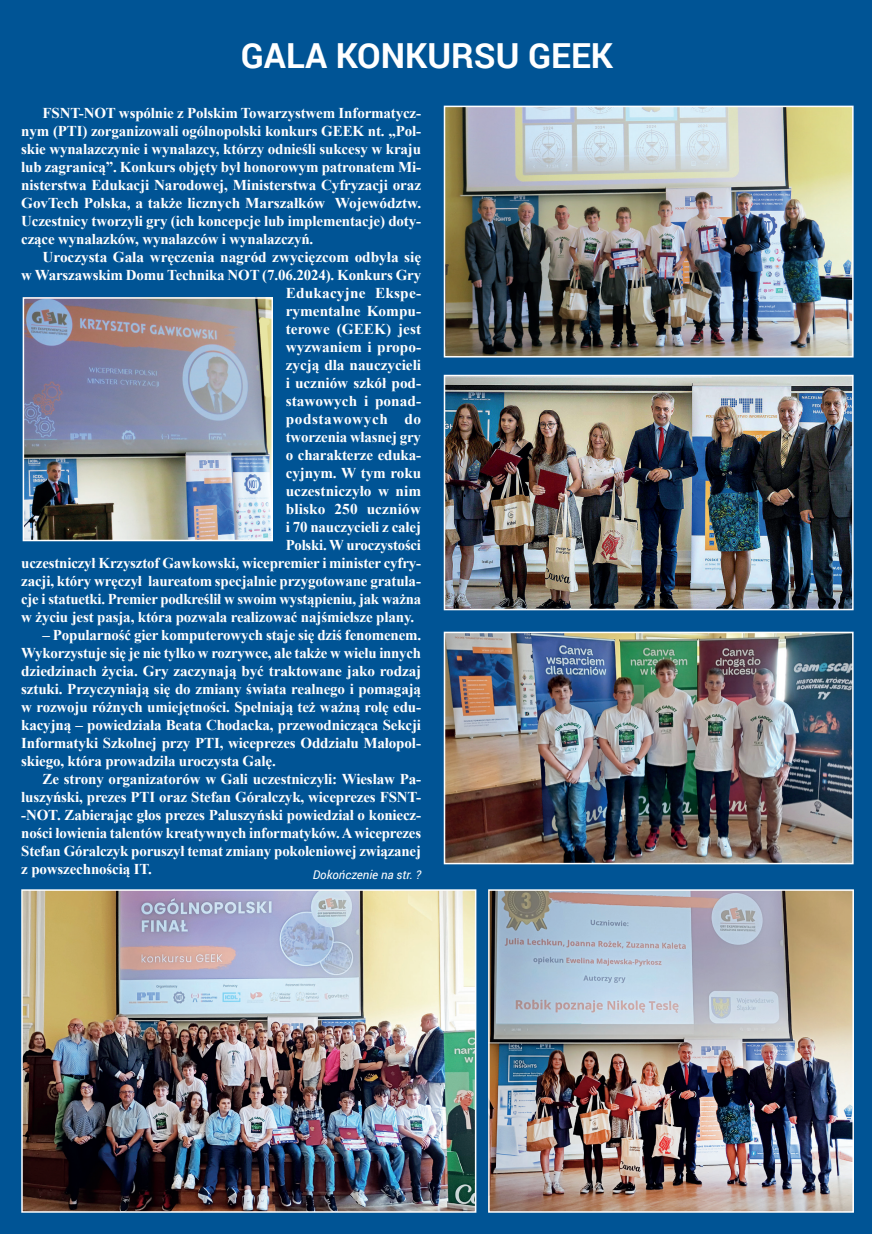
<style>
.page{position:relative;width:872px;height:1234px;background:#fff}
.page>*{position:absolute;margin:0;border:0;box-sizing:border-box;transform-origin:0 0}
.t1{font:700 34.5px "Roboto";color:#fff}
.t2{font:700 15px/18px "Times New Roman";letter-spacing:-.01em;color:#fff;text-align:justify}
.t3{font:700 15px "Times New Roman";letter-spacing:.01em;color:#fff}
.t4{font:700 15px "Times New Roman";letter-spacing:.035em;color:#fff}
.t5{font:italic 12px "Roboto";color:#fff}
</style>
<div class="page">
<div style="left:0;top:0;width:872px;height:1233px;background:#005495"></div>
<img style="left:447px;top:377px;width:403px;height:230px">
<div style="left:444px;top:374px;width:409px;height:236px;border:2px solid #fff"></div>
<img style="left:26px;top:300px;width:244px;height:238px">
<div style="left:23px;top:297px;width:250px;height:244px;border:2px solid #fff"></div>
<img style="left:447px;top:109px;width:403px;height:245px">
<div style="left:444px;top:106px;width:409px;height:251px;border:2px solid #fff"></div>
<img style="left:447px;top:634px;width:403px;height:227px">
<div style="left:444px;top:631px;width:409px;height:233px;border:2px solid #fff"></div>
<img style="left:491px;top:892px;width:360px;height:317px">
<div style="left:488px;top:889px;width:366px;height:323px;border:2px solid #fff"></div>
<img style="left:24px;top:892px;width:449px;height:317px">
<div style="left:21px;top:889px;width:455px;height:323px;border:2px solid #fff"></div>
<h1 class="t1" style="left:241px;top:31px;width:374px">GALA KONKURSU GEEK</h1>
<p class="t2" style="left:21px;top:103px;width:401px;text-indent:21px">FSNT-NOT wspólnie z Polskim Towarzystwem Informatycz&shy;nym (PTI) zorganizowali ogólnopolski konkurs GEEK nt. „Pol&shy;skie wynalazczynie i wynalazcy, którzy odnieśli sukcesy w kraju lub zagranicą”. Konkurs objęty był honorowym patronatem Mi&shy;nisterstwa Edukacji Narodowej, Ministerstwa Cyfryzacji oraz GovTech Polska, a także licznych Marszałków Województw.<br>Uczestnicy tworzyli gry (ich koncepcje lub implementacje) doty&shy;czące wynalazków, wynalazców i wynalazczyń.</p>
<p class="t2" style="left:43px;top:247px;width:380px">Uroczysta Gala wręczenia nagród zwycięzcom odbyła się</p>
<p class="t2" style="left:21px;top:265px;width:401px">w Warszawskim Domu Technika NOT (7.06.2024). Konkurs Gry</p>
<p class="t3" style="left:286px;top:282px;width:137px">Edukacyjne Ekspe-</p>
<p class="t2" style="left:286px;top:301px;width:137px">rymentalne Kompu-</p>
<p class="t2" style="left:286px;top:319px;width:137px">terowe (GEEK) jest</p>
<p class="t2" style="left:286px;top:337px;width:137px">wyzwaniem i propo-</p>
<p class="t2" style="left:286px;top:355px;width:137px">zycją dla nauczycieli</p>
<p class="t2" style="left:286px;top:373px;width:137px">i uczniów szkół pod-</p>
<p class="t2" style="left:286px;top:391px;width:137px">stawowych i ponad-</p>
<p class="t4" style="left:286px;top:408px;width:137px">podstawowych do</p>
<p class="t2" style="left:286px;top:427px;width:137px">tworzenia własnej gry</p>
<p class="t2" style="left:286px;top:445px;width:137px">o charakterze eduka-</p>
<p class="t2" style="left:286px;top:463px;width:137px">cyjnym. W tym roku</p>
<p class="t2" style="left:286px;top:481px;width:137px">uczestniczyło w nim</p>
<p class="t3" style="left:286px;top:498px;width:137px">blisko 250 uczniów</p>
<p class="t2" style="left:286px;top:517px;width:137px">i 70 nauczycieli z całej</p>
<p class="t2" style="left:286px;top:535px;width:137px">Polski. W uroczystości</p>
<p class="t2" style="left:21px;top:553px;width:401px">uczestniczył Krzysztof Gawkowski, wicepremier i minister cyfry-</p>
<p class="t2" style="left:21px;top:571px;width:401px">zacji, który wręczył laureatom specjalnie przygotowane gratula-</p>
<p class="t2" style="left:21px;top:589px;width:401px">cje i statuetki. Premier podkreślił w swoim wystąpieniu, jak ważna</p>
<p class="t2" style="left:21px;top:607px;width:394px">w życiu jest pasja, która pozwala realizować najśmielsze plany.</p>
<p class="t2" style="left:21px;top:625px;width:401px;text-indent:21px">– Popularność gier komputerowych staje się dziś fenomenem.<br>Wykorzystuje się je nie tylko w rozrywce, ale także w wielu innych dziedzinach życia. Gry zaczynają być traktowane jako rodzaj sztuki. Przyczyniają się do zmiany świata realnego i pomagają w rozwoju różnych umiejętności. Spełniają też ważną rolę edu&shy;kacyjną – powiedziała Beata Chodacka, przewodnicząca Sekcji Informatyki Szkolnej przy PTI, wiceprezes Oddziału Małopol&shy;skiego, która prowadziła uroczysta Galę.</p>
<p class="t2" style="left:21px;top:769px;width:401px;text-indent:21px">Ze strony organizatorów w Gali uczestniczyli: Wiesław Pa&shy;luszyński, prezes PTI oraz Stefan Góralczyk, wiceprezes FSNT--NOT. Zabierając głos prezes Paluszyński powiedział o koniecz&shy;ności łowienia talentów kreatywnych informatyków. Awiceprezes Stefan Góralczyk poruszył temat zmiany pokoleniowej związanej z powszechnością IT.</p>
<p class="t5" style="left:313px;top:866px;width:110px">Dokończenie na str. ?</p>
</div>
